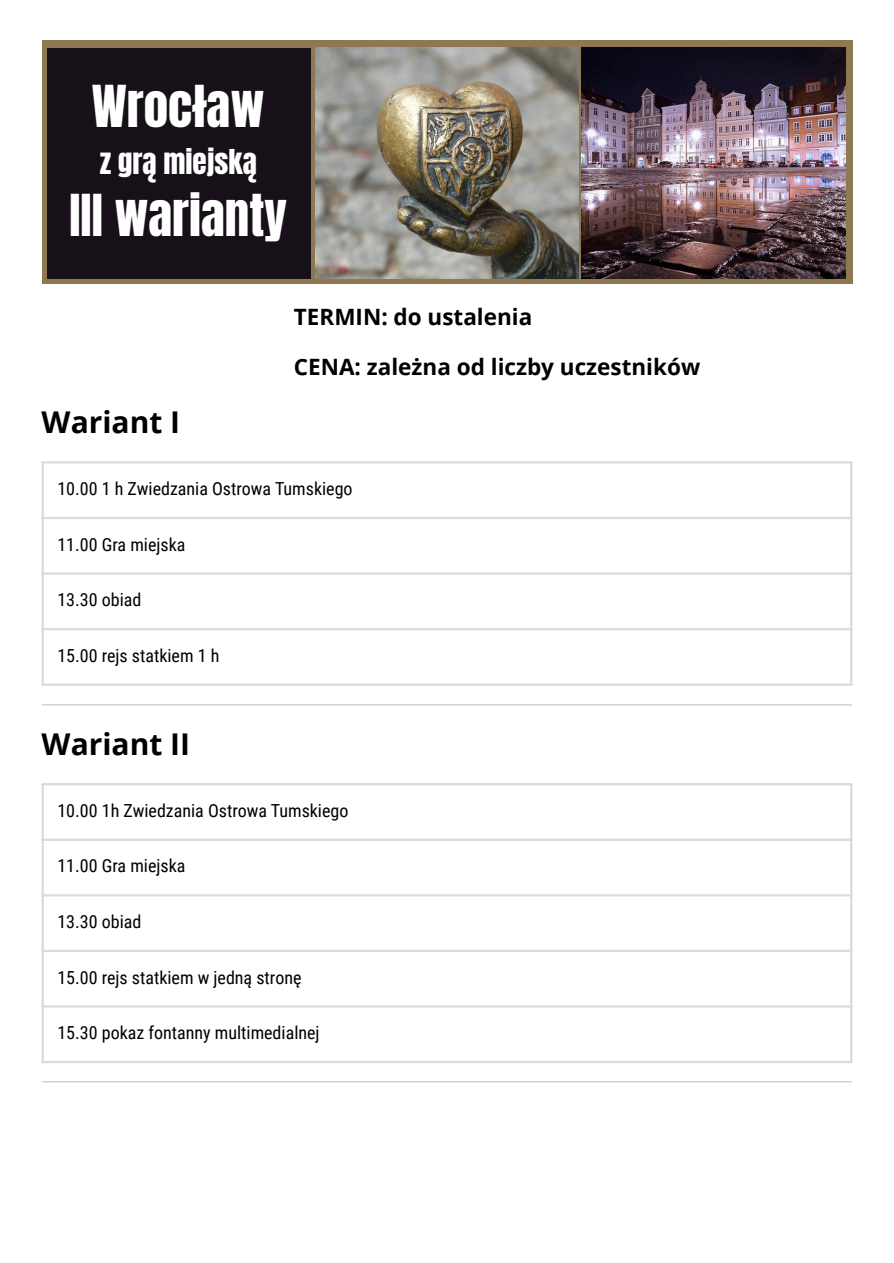
<style>
.page{position:relative;width:894px;height:1263px;background:#fff}
.page>*{position:absolute;margin:0;border:0;box-sizing:border-box;transform-origin:0 0}
.t1{font:49.2px "Anton";color:#fff}
.t2{font:700 30px "Open Sans";color:#000}
.t3{font:29.1px "Anton";color:#fff}
.t4{font:700 22.5px "Open Sans";color:#000}
.t5{font:18px "Roboto Condensed";color:#000}
</style>
<div class="page">
<div style="left:42px;top:40px;width:810px;height:244px;background:#8e7851"></div>
<div style="left:47px;top:48px;width:263px;height:230px;background:#181019"></div>
<img style="left:315px;top:48px;width:263px;height:230px">
<img style="left:581px;top:48px;width:264px;height:230px">
<hr style="left:42px;top:464px;width:2px;height:220px;background:#dbdbdb">
<hr style="left:849px;top:464px;width:3px;height:220px;background:#dbdbdb">
<hr style="left:42px;top:461px;width:810px;height:3px;background:#dbdbdb">
<hr style="left:42px;top:517px;width:810px;height:2px;background:#dbdbdb">
<hr style="left:42px;top:572px;width:810px;height:3px;background:#dbdbdb">
<hr style="left:42px;top:628px;width:810px;height:2px;background:#dbdbdb">
<hr style="left:42px;top:684px;width:810px;height:2px;background:#dbdbdb">
<hr style="left:42px;top:704px;width:809px;height:1px;background:#bfc3c8">
<hr style="left:42px;top:785px;width:2px;height:276px;background:#dbdbdb">
<hr style="left:849px;top:785px;width:3px;height:276px;background:#dbdbdb">
<hr style="left:42px;top:783px;width:810px;height:2px;background:#dbdbdb">
<hr style="left:42px;top:839px;width:810px;height:2px;background:#dbdbdb">
<hr style="left:42px;top:894px;width:810px;height:2px;background:#dbdbdb">
<hr style="left:42px;top:950px;width:810px;height:2px;background:#dbdbdb">
<hr style="left:42px;top:1005px;width:810px;height:3px;background:#dbdbdb">
<hr style="left:42px;top:1061px;width:810px;height:2px;background:#dbdbdb">
<hr style="left:42px;top:1081px;width:809px;height:1px;background:#bfc3c8">
<p class="t1" style="left:92px;top:71px;width:174px">Wrocław</p>
<p class="t3" style="left:100px;top:141px;width:159px">z grą miejską</p>
<p class="t1" style="left:69px;top:180px;width:219px">III warianty</p>
<h1 class="t2" style="left:42px;top:401px;width:140px">Wariant I</h1>
<h2 class="t4" style="left:294px;top:301px;width:240px">TERMIN: do ustalenia</h2>
<h2 class="t4" style="left:294px;top:351px;width:408px">CENA: zależna od liczby uczestników</h2>
<p class="t5" style="left:57px;top:478px;width:296px">10.00 1 h Zwiedzania Ostrowa Tumskiego</p>
<p class="t5" style="left:57px;top:534px;width:129px">11.00 Gra miejska</p>
<p class="t5" style="left:57px;top:589px;width:85px">13.30 obiad</p>
<p class="t5" style="left:57px;top:645px;width:163px">15.00 rejs statkiem 1 h</p>
<h1 class="t2" style="left:42px;top:723px;width:150px">Wariant II</h1>
<p class="t5" style="left:57px;top:800px;width:292px">10.00 1h Zwiedzania Ostrowa Tumskiego</p>
<p class="t5" style="left:57px;top:856px;width:129px">11.00 Gra miejska</p>
<p class="t5" style="left:57px;top:911px;width:85px">13.30 obiad</p>
<p class="t5" style="left:57px;top:967px;width:245px">15.00 rejs statkiem w jedną stronę</p>
<p class="t5" style="left:57px;top:1022px;width:263px">15.30 pokaz fontanny multimedialnej</p>
</div>
